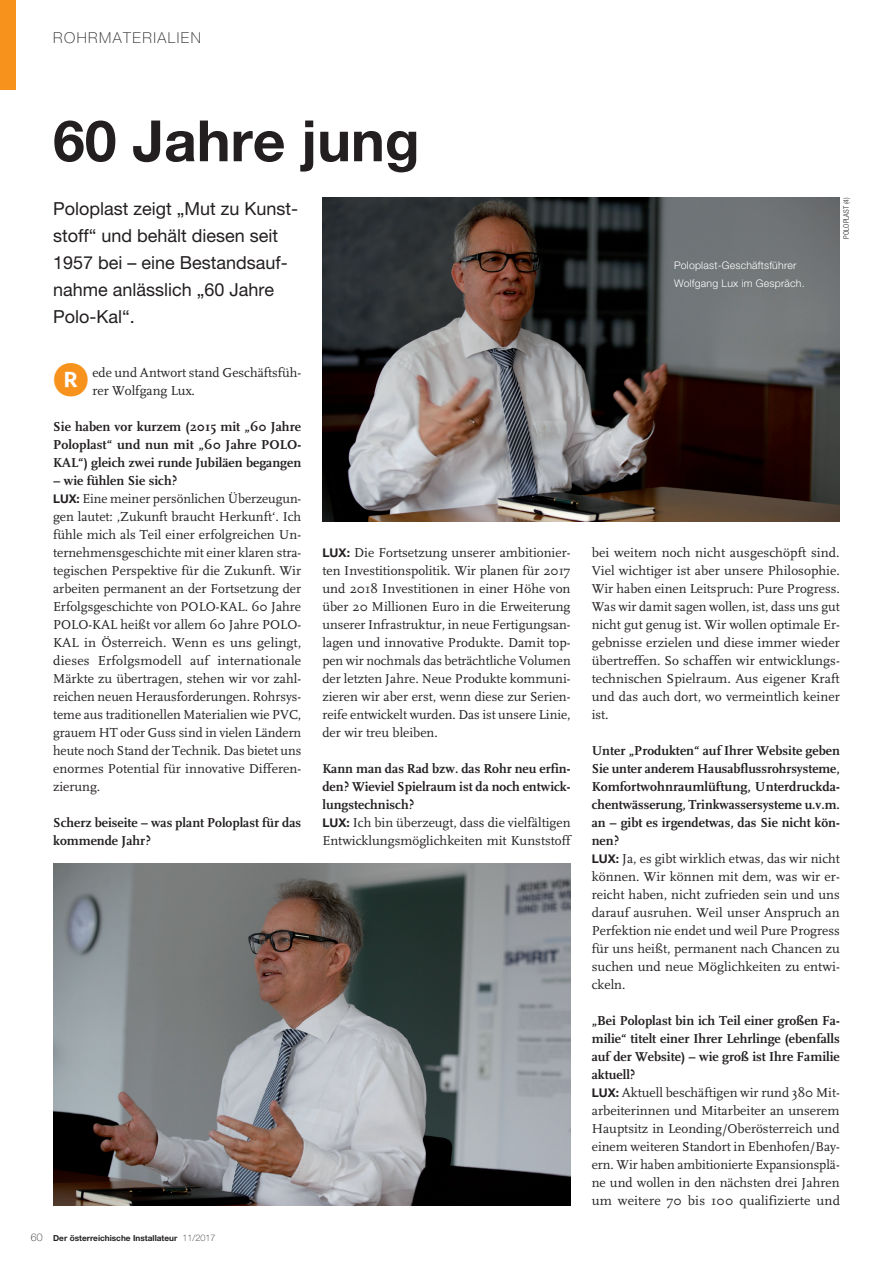
<style>
.page{position:relative;width:893px;height:1263px;background:#fff}
.page>*{position:absolute;margin:0;border:0;box-sizing:border-box;transform-origin:0 0}
.t1{font:700 57px "Helvetica Neue LT Std";color:#231f20}
.t2{font:35.55px "Whitney Index Black Round Bd";color:#f7931d}
.t3{font:18px/27px "Helvetica Neue LT Std";color:#231f20}
.t4{font:100 15px "Helvetica Neue LT Std";letter-spacing:.1em;color:#231f20}
.t5{font:13.5px/18px "FF Scala";color:#231f20}
.t6{font:700 13.5px/18px "FF Scala";color:#231f20}
.t7{font:300 10.5px/18px "Helvetica Neue LT Std";letter-spacing:.02em;color:#fff}
.t8{font:700 8.25px "Helvetica Neue LT Std";color:#231f20}
.t9{font:300 condensed 7.5px "Helvetica Neue LT Std";color:#231f20}
.s1{font-weight:700}
.s2{font-family:"Helvetica Neue LT Std";font-weight:700;font-size:12px}
.s3{font-family:"Helvetica Neue LT Std";font-size:12px}
.s4{font-weight:400}
.s5{font-weight:100;font-size:10.5px}
.s6{font-weight:100;font-size:9px}
</style>
<div class="page">
<div style="left:0;top:0;width:15px;height:89px;background:#f7931d"></div>
<img style="left:322px;top:197px;width:518px;height:324px">
<img style="left:53px;top:863px;width:517px;height:342px">
<p class="t4" style="left:53px;top:29px;width:149px">ROHRMATERIALIEN</p>
<h1 class="t1" style="left:53px;top:106px;width:368px">60 Jahre jung</h1>
<h3 class="t3" style="left:53px;top:195px;width:247px">Poloplast zeigt „Mut zu Kunst&shy;stoff“ und behält diesen seit<br>1957 bei – eine Bestandsauf&shy;nahme anlässlich „60 Jahre<br>Polo-Kal“.</h3>
<h2 class="t2" style="left:53px;top:363px;width:37px">R</h2>
<p class="t5" style="left:92px;top:364px;width:210px">ede und Antwort stand Geschäftsfüh&shy;rer Wolfgang Lux.</p>
<p class="t6" style="left:53px;top:418px;width:250px;text-align:justify">Sie haben vor kurzem (2015 mit „60 Jahre Poloplast“ und nun mit „60 Jahre POLO-KAL“) gleich zwei runde Jubiläen begangen</p>
<p class="t5" style="left:53px;top:472px;width:250px"><span class="s1">– wie fühlen Sie sich?<br></span><span class="s2">LUX:</span> Eine meiner persönlichen Überzeugun&shy;gen lautet: ,Zukunft braucht Herkunft‘. Ich fühle mich als Teil einer erfolgreichen Un&shy;ternehmensgeschichte mit einer klaren stra&shy;tegischen Perspektive für die Zukunft. Wir arbeiten permanent an der Fortsetzung der Erfolgsgeschichte von POLO-KAL. 60 Jahre POLO-KAL heißt vor allem 60 Jahre POLO-KAL in Österreich. Wenn es uns gelingt, dieses Erfolgsmodell auf internationale Märkte zu übertragen, stehen wir vor zahl&shy;reichen neuen Herausforderungen. Rohrsys&shy;teme aus traditionellen Materialien wie PVC, grauem HT oder Guss sind in vielen Ländern heute noch Stand der Technik. Das bietet uns enormes Potential für innovative Differen&shy;zierung.</p>
<p class="t6" style="left:53px;top:814px;width:250px">Scherz beiseite – was plant Poloplast für das kommende Jahr?</p>
<p class="t5" style="left:322px;top:544px;width:250px;text-align:justify"><span class="s2">LUX:</span> Die Fortsetzung unserer ambitionier&shy;ten Investitionspolitik. Wir planen für 2017 und 2018 Investitionen in einer Höhe von über 20 Millionen Euro in die Erweiterung unserer Infrastruktur, in neue Fertigungsan&shy;lagen und innovative Produkte. Damit top&shy;pen wir nochmals das beträchtliche Volumen der letzten Jahre. Neue Produkte kommuni&shy;zieren wir aber erst, wenn diese zur Serien&shy;reife entwickelt wurden. Das ist unsere Linie, der wir treu bleiben.</p>
<p class="t6" style="left:322px;top:760px;width:250px">Kann man das Rad bzw. das Rohr neu erfin&shy;den? Wieviel Spielraum ist da noch entwick&shy;lungstechnisch?<br><span class="s3">LUX:</span> <span class="s4">Ich bin überzeugt, dass die vielfältigen Entwicklungsmöglichkeiten mit Kunststoff</span></p>
<p class="t8" style="left:31px;top:1233px;width:186px"><span class="s5">60</span> Der österreichische Installateur <span class="s6">11/2017</span></p>
<p class="t7" style="left:674px;top:256px;width:132px">Poloplast-Geschäftsführer<br>Wolfgang Lux im Gespräch.</p>
<p class="t9" style="left:842px;top:239px;width:43px;rotate:-90deg">POLOPLAST (4)</p>
<p class="t5" style="left:592px;top:544px;width:250px;text-align:justify">bei weitem noch nicht ausgeschöpft sind.<br>Viel wichtiger ist aber unsere Philosophie.<br>Wir haben einen Leitspruch: Pure Progress.<br>Was wir damit sagen wollen, ist, dass uns gut nicht gut genug ist. Wir wollen optimale Er&shy;gebnisse erzielen und diese immer wieder übertreffen. So schaffen wir entwicklungs&shy;technischen Spielraum. Aus eigener Kraft und das auch dort, wo vermeintlich keiner ist.</p>
<p class="t5" style="left:592px;top:742px;width:250px"><span class="s1">Unter „Produkten“ auf Ihrer Website geben Sie unter anderem Hausabflussrohrsysteme, Komfortwohnraumlüftung, Unterdruckda&shy;chentwässerung, Trinkwassersysteme u.v.m. an – gibt es irgendetwas, das Sie nicht kön&shy;nen?<br></span><span class="s2">LUX:</span> Ja, es gibt wirklich etwas, das wir nicht können. Wir können mit dem, was wir er&shy;reicht haben, nicht zufrieden sein und uns darauf ausruhen. Weil unser Anspruch an Perfektion nie endet und weil Pure Progress für uns heißt, permanent nach Chancen zu suchen und neue Möglichkeiten zu entwi&shy;ckeln.</p>
<p class="t5" style="left:592px;top:1012px;width:250px"><span class="s1">„Bei Poloplast bin ich Teil einer großen Fa&shy;milie“ titelt einer Ihrer Lehrlinge (ebenfalls auf der Website) – wie groß ist Ihre Familie aktuell?<br></span><span class="s2">LUX:</span> Aktuell beschäftigen wir rund 380 Mit&shy;arbeiterinnen und Mitarbeiter an unserem Hauptsitz in Leonding/Oberösterreich und einem weiteren Standort in Ebenhofen/Bay&shy;ern. Wir haben ambitionierte Expansionsplä&shy;ne und wollen in den nächsten drei Jahren um weitere 70 bis 100 qualifizierte und</p>
</div>
